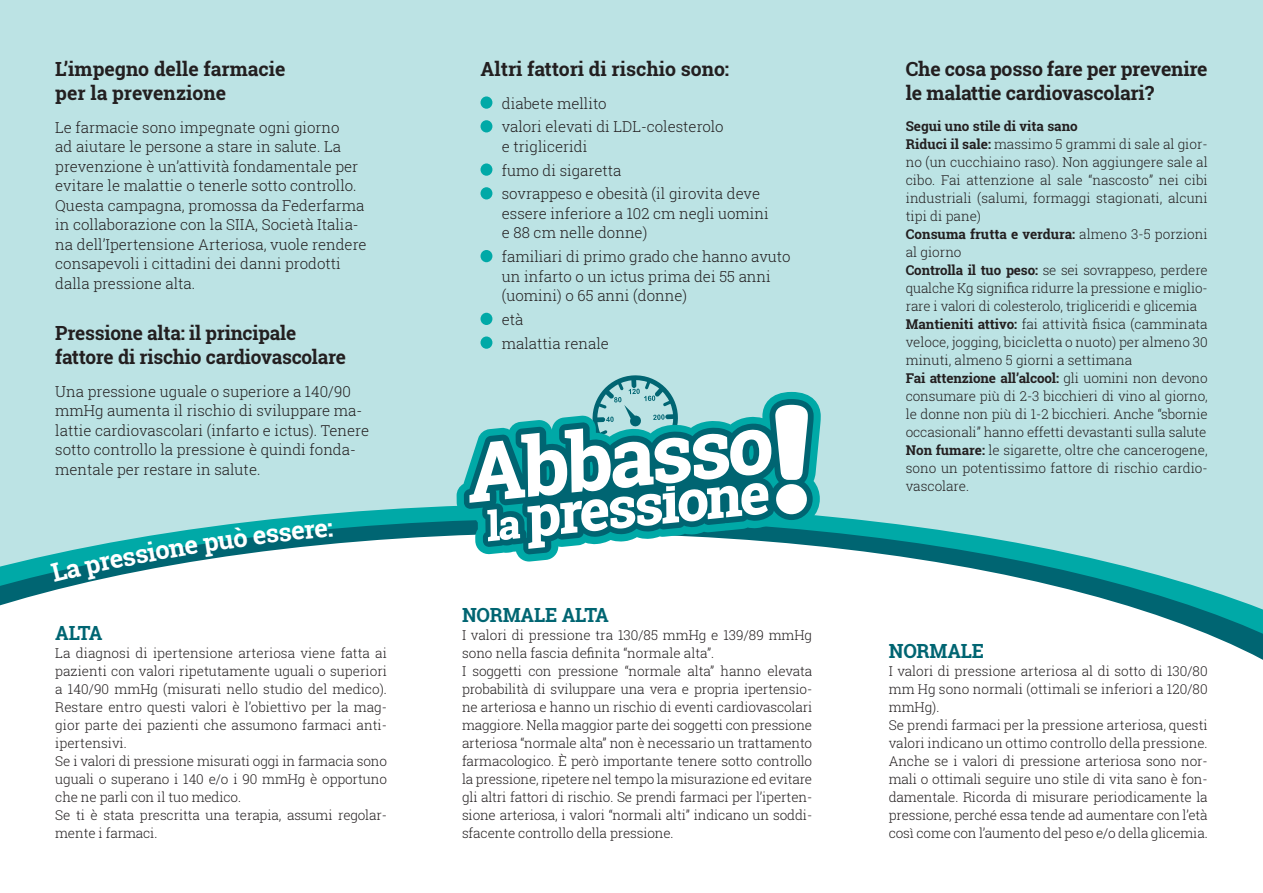
<style>
.page{position:relative;width:1263px;height:893px;background:#bce3e4}
.page>*{position:absolute;margin:0;border:0;box-sizing:border-box;transform-origin:0 0}
.t1{font:700 19.5px "Roboto Slab";letter-spacing:-.01em;color:#231f20}
.t2{font:700 19.5px "Roboto Slab";letter-spacing:-.01em;color:#006572}
.t3{font:300 15px/19.5px "Roboto Slab";color:#231f20}
.t4{font:300 13.5px/18px "Roboto Slab";color:#231f20;text-align:justify}
.t5{font:700 13.5px "Roboto Slab";color:#231f20}
.s1{font-weight:700}
</style>
<div class="page">
<svg style="left:240px;top:519px;width:718px;height:14px;fill:#00a9a7"></svg>
<div style="left:0;top:533px;width:1263px;height:360px;background:#fff"></div>
<div style="left:480px;top:96px;width:12px;height:13px;background:#00a9a7;border-radius:50%"></div>
<div style="left:480px;top:120px;width:12px;height:12px;background:#00a9a7;border-radius:50%"></div>
<div style="left:480px;top:163px;width:12px;height:13px;background:#00a9a7;border-radius:50%"></div>
<div style="left:480px;top:187px;width:12px;height:12px;background:#00a9a7;border-radius:50%"></div>
<div style="left:480px;top:250px;width:12px;height:12px;background:#00a9a7;border-radius:50%"></div>
<div style="left:480px;top:313px;width:12px;height:12px;background:#00a9a7;border-radius:50%"></div>
<div style="left:480px;top:336px;width:12px;height:13px;background:#00a9a7;border-radius:50%"></div>
<svg style="left:457px;top:395px;width:364px;height:166px;fill:#fff"></svg>
<svg style="left:464px;top:399px;width:350px;height:155px;background:#84c7c9"></svg>
<svg style="left:469px;top:375px;width:339px;height:174px"></svg>
<svg style="left:50px;top:523px;width:283px;height:59px"></svg>
<p class="t1" style="left:55px;top:55px;width:232px">L’impegno delle farmacie</p>
<p class="t1" style="left:55px;top:79px;width:172px">per la prevenzione</p>
<p class="t3" style="left:55px;top:117px;width:313px">Le farmacie sono impegnate ogni giorno<br>ad aiutare le persone a stare in salute. La prevenzione è un’attività fondamentale per evitare le malattie o tenerle sotto controllo.<br>Questa campagna, promossa da Federfarma in collaborazione con la SIIA, Società Italia&shy;na dell’Ipertensione Arteriosa, vuole rendere consapevoli i cittadini dei danni prodotti dalla pressione alta.</p>
<p class="t1" style="left:55px;top:319px;width:242px">Pressione alta: il principale</p>
<p class="t1" style="left:55px;top:343px;width:292px">fattore di rischio cardiovascolare</p>
<p class="t3" style="left:55px;top:381px;width:315px">Una pressione uguale o superiore a 140/90 mmHg aumenta il rischio di sviluppare ma&shy;lattie cardiovascolari (infarto e ictus). Tenere sotto controllo la pressione è quindi fonda&shy;mentale per restare in salute.</p>
<p class="t2" style="left:55px;top:619px;width:49px">ALTA</p>
<p class="t4" style="left:55px;top:643px;width:333px">La diagnosi di ipertensione arteriosa viene fatta ai pazienti con valori ripetutamente uguali o superiori a 140/90 mmHg (misurati nello studio del medico).<br>Restare entro questi valori è l’obiettivo per la mag&shy;gior parte dei pazienti che assumono farmaci anti&shy;ipertensivi.</p>
<p class="t4" style="left:55px;top:751px;width:333px">Se i valori di pressione misurati oggi in farmacia sono uguali o superano i 140 e/o i 90 mmHg è opportuno che ne parli con il tuo medico.</p>
<p class="t4" style="left:55px;top:805px;width:333px">Se ti è stata prescritta una terapia, assumi regolar&shy;mente i farmaci.</p>
<p class="t1" style="left:480px;top:55px;width:250px">Altri fattori di rischio sono:</p>
<p class="t3" style="left:502px;top:93px;width:106px">diabete mellito</p>
<p class="t3" style="left:502px;top:117px;width:223px">valori elevati di LDL-colesterolo e trigliceridi</p>
<p class="t3" style="left:502px;top:160px;width:121px">fumo di sigaretta</p>
<p class="t3" style="left:502px;top:184px;width:269px">sovrappeso e obesità (il girovita deve essere inferiore a 102 cm negli uomini e 88 cm nelle donne)</p>
<p class="t3" style="left:502px;top:247px;width:290px">familiari di primo grado che hanno avuto un infarto o un ictus prima dei 55 anni (uomini) o 65 anni (donne)</p>
<p class="t3" style="left:502px;top:309px;width:23px">età</p>
<p class="t3" style="left:502px;top:333px;width:109px">malattia renale</p>
<p class="t2" style="left:462px;top:601px;width:149px">NORMALE ALTA</p>
<p class="t4" style="left:462px;top:625px;width:352px">I valori di pressione tra 130/85 mmHg e 139/89 mmHg sono nella fascia definita “normale alta”.</p>
<p class="t4" style="left:462px;top:661px;width:352px">I soggetti con pressione “normale alta” hanno elevata probabilità di sviluppare una vera e propria ipertensio&shy;ne arteriosa e hanno un rischio di eventi cardiovascolari maggiore. Nella maggior parte dei soggetti con pressione arteriosa “normale alta” non è necessario un trattamento farmacologico. È però importante tenere sotto controllo la pressione, ripetere nel tempo la misurazione ed evitare gli altri fattori di rischio. Se prendi farmaci per l’iperten&shy;sione arteriosa, i valori “normali alti” indicano un soddi&shy;sfacente controllo della pressione.</p>
<p class="t1" style="left:906px;top:55px;width:303px">Che cosa posso fare per prevenire</p>
<p class="t1" style="left:906px;top:79px;width:250px">le malattie cardiovascolari?</p>
<p class="t5" style="left:906px;top:117px;width:174px">Segui uno stile di vita sano</p>
<p class="t4" style="left:906px;top:135px;width:303px"><span class="s1">Riduci il sale:</span> massimo 5 grammi di sale al gior&shy;no (un cucchiaino raso). Non aggiungere sale al cibo. Fai attenzione al sale “nascosto” nei cibi industriali (salumi, formaggi stagionati, alcuni tipi di pane)</p>
<p class="t4" style="left:906px;top:225px;width:303px"><span class="s1">Consuma frutta e verdura:</span> almeno 3-5 porzioni al giorno</p>
<p class="t4" style="left:906px;top:261px;width:303px"><span class="s1">Controlla il tuo peso:</span> se sei sovrappeso, perdere qualche Kg significa ridurre la pressione e miglio&shy;rare i valori di colesterolo, trigliceridi e glicemia</p>
<p class="t4" style="left:906px;top:315px;width:303px"><span class="s1">Mantieniti attivo:</span> fai attività fisica (camminata veloce, jogging, bicicletta o nuoto) per almeno 30 minuti, almeno 5 giorni a settimana</p>
<p class="t4" style="left:906px;top:369px;width:303px"><span class="s1">Fai attenzione all’alcool:</span> gli uomini non devono consumare più di 2-3 bicchieri di vino al giorno, le donne non più di 1-2 bicchieri. Anche “sbornie occasionali” hanno effetti devastanti sulla salute</p>
<p class="t4" style="left:906px;top:441px;width:303px"><span class="s1">Non fumare:</span> le sigarette, oltre che cancerogene, sono un potentissimo fattore di rischio cardio&shy;vascolare.</p>
<p class="t2" style="left:889px;top:637px;width:97px">NORMALE</p>
<p class="t4" style="left:889px;top:661px;width:320px">I valori di pressione arteriosa al di sotto di 130/80 mm Hg sono normali (ottimali se inferiori a 120/80 mmHg).</p>
<p class="t4" style="left:889px;top:715px;width:320px">Se prendi farmaci per la pressione arteriosa, questi valori indicano un ottimo controllo della pressione.</p>
<p class="t4" style="left:889px;top:751px;width:320px">Anche se i valori di pressione arteriosa sono nor&shy;mali o ottimali seguire uno stile di vita sano è fon&shy;damentale. Ricorda di misurare periodicamente la pressione, perché essa tende ad aumentare con l’età così come con l’aumento del peso e/o della glicemia.</p>
</div>
